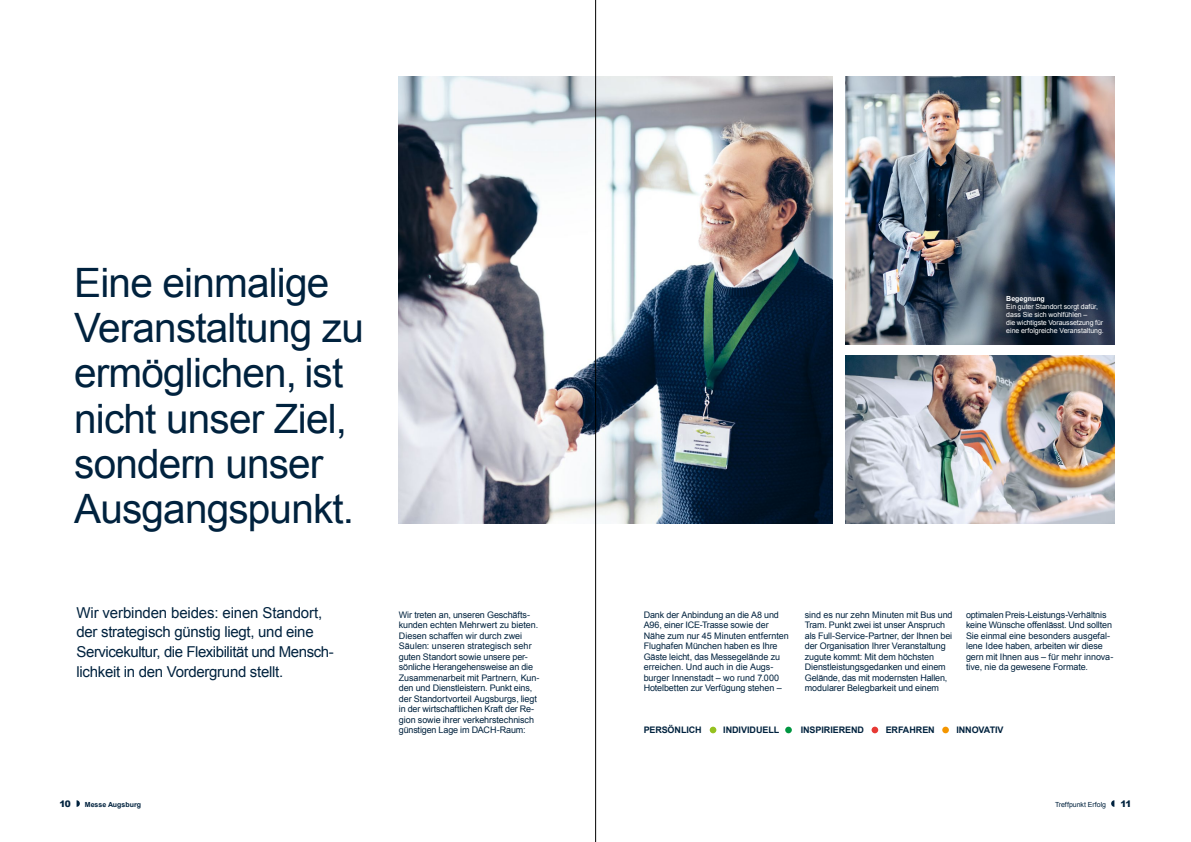
<style>
.page{position:relative;width:1191px;height:842px;background:#fff}
.page>*{position:absolute;margin:0;border:0;box-sizing:border-box;transform-origin:0 0}
.t1{font:40.5px/45.4px "Arial";letter-spacing:-.02em;color:#00223e}
.t2{font:15px/19.5px "Arial";letter-spacing:-.02em;color:#00223e}
.t3{font:9px/10.5px "Arial";letter-spacing:-.01em;color:#00223e}
.t4{font:700 9px "Arial";letter-spacing:-.005em;color:#00223e}
.t5{font:900 9px "Arial";color:#00223e}
.t6{font:7px/8.1px "Arial";letter-spacing:-.005em;color:#fff}
.t7{font:7px "Arial";letter-spacing:-.005em;color:#00223e}
.t8{font:700 7px "Arial";color:#00223e}
.t9{font:700 7px "Arial";color:#fff}
</style>
<div class="page">
<svg style="left:77px;top:800px;width:3px;height:7px"></svg>
<svg style="left:1111px;top:800px;width:3px;height:7px"></svg>
<img style="left:845px;top:77px;width:269px;height:268px">
<img style="left:845px;top:355px;width:269px;height:168px">
<img style="left:399px;top:77px;width:433px;height:446px">
<hr style="left:595px;top:0;width:1px;height:842px;background:#000">
<div style="left:709px;top:727px;width:7px;height:6px;background:#95c11f;border-radius:50%"></div>
<div style="left:871px;top:727px;width:7px;height:6px;background:#e73934;border-radius:50%"></div>
<div style="left:785px;top:727px;width:7px;height:6px;background:#009641;border-radius:50%"></div>
<div style="left:942px;top:727px;width:7px;height:6px;background:#f49600;border-radius:50%"></div>
<h1 class="t1" style="left:74px;top:260px;width:291px">Eine einmalige<br>Veranstaltung zu ermöglichen, ist nicht unser Ziel, sondern unser<br>Ausgangspunkt.</h1>
<h2 class="t2" style="left:77px;top:603px;width:258px">Wir verbinden beides: einen Standort, der strategisch günstig liegt, und eine Servicekultur, die Flexibilität und Mensch&shy;lichkeit in den Vordergrund stellt.</h2>
<p class="t9" style="left:1006px;top:294px;width:40px">Begegnung</p>
<p class="t6" style="left:1006px;top:302px;width:99px">Ein guter Standort sorgt dafür, dass Sie sich wohlfühlen –<br>die wichtigste Voraussetzung für eine erfolgreiche Veranstaltung.</p>
<p class="t3" style="left:399px;top:609px;width:142px">Wir treten an, unseren Geschäfts&shy;kunden echten Mehrwert zu bieten.<br>Diesen schaffen wir durch zwei Säulen: unseren strategisch sehr guten Standort sowie unsere per&shy;sönliche Herangehensweise an die Zusammenarbeit mit Partnern, Kun&shy;den und Dienstleistern. Punkt eins, der Standortvorteil Augsburgs, liegt in der wirtschaftlichen Kraft der Re&shy;gion sowie ihrer verkehrstechnisch günstigen Lage im DACH-Raum:</p>
<p class="t3" style="left:966px;top:610px;width:149px">optimalen Preis-Leistungs- Verhältnis keine Wünsche offenlässt. Und sollten Sie einmal eine besonders ausgefal&shy;lene Idee haben, arbeiten wir diese gern mit Ihnen aus – für mehr innova&shy;tive, nie da gewesene Formate.</p>
<p class="t3" style="left:643px;top:609px;width:146px">Dank der Anbindung an die A8 und A96, einer ICE--Trasse sowie der Nähe zum nur 45 Minuten entfernten Flughafen München haben es Ihre Gäste leicht, das Messegelände zu erreichen. Und auch in die Augs&shy;burger Innenstadt – wo rund 7.000<br>Hotelbetten zur Verfügung stehen –</p>
<p class="t3" style="left:805px;top:609px;width:149px">sind es nur zehn Minuten mit Bus und Tram. Punkt zwei ist unser Anspruch als Full-Service-Partner, der Ihnen bei der Organisation Ihrer Veranstaltung zugute kommt: Mit dem höchsten Dienstleistungsgedanken und einem Gelände, das mit modernsten Hallen, modularer Belegbarkeit und einem</p>
<p class="t4" style="left:643px;top:724px;width:59px">PERSÖNLICH</p>
<p class="t4" style="left:723px;top:724px;width:57px">INDIVIDUELL</p>
<p class="t4" style="left:800px;top:724px;width:65px">INSPIRIEREND</p>
<p class="t4" style="left:885px;top:724px;width:51px">ERFAHREN</p>
<p class="t4" style="left:956px;top:724px;width:49px">INNOVATIV</p>
<p class="t5" style="left:60px;top:797px;width:13px">10</p>
<p class="t5" style="left:1120px;top:797px;width:12px">11</p>
<p class="t8" style="left:85px;top:800px;width:58px">Messe Augsburg</p>
<p class="t7" style="left:1055px;top:800px;width:53px">Treffpunkt Erfolg</p>
</div>
